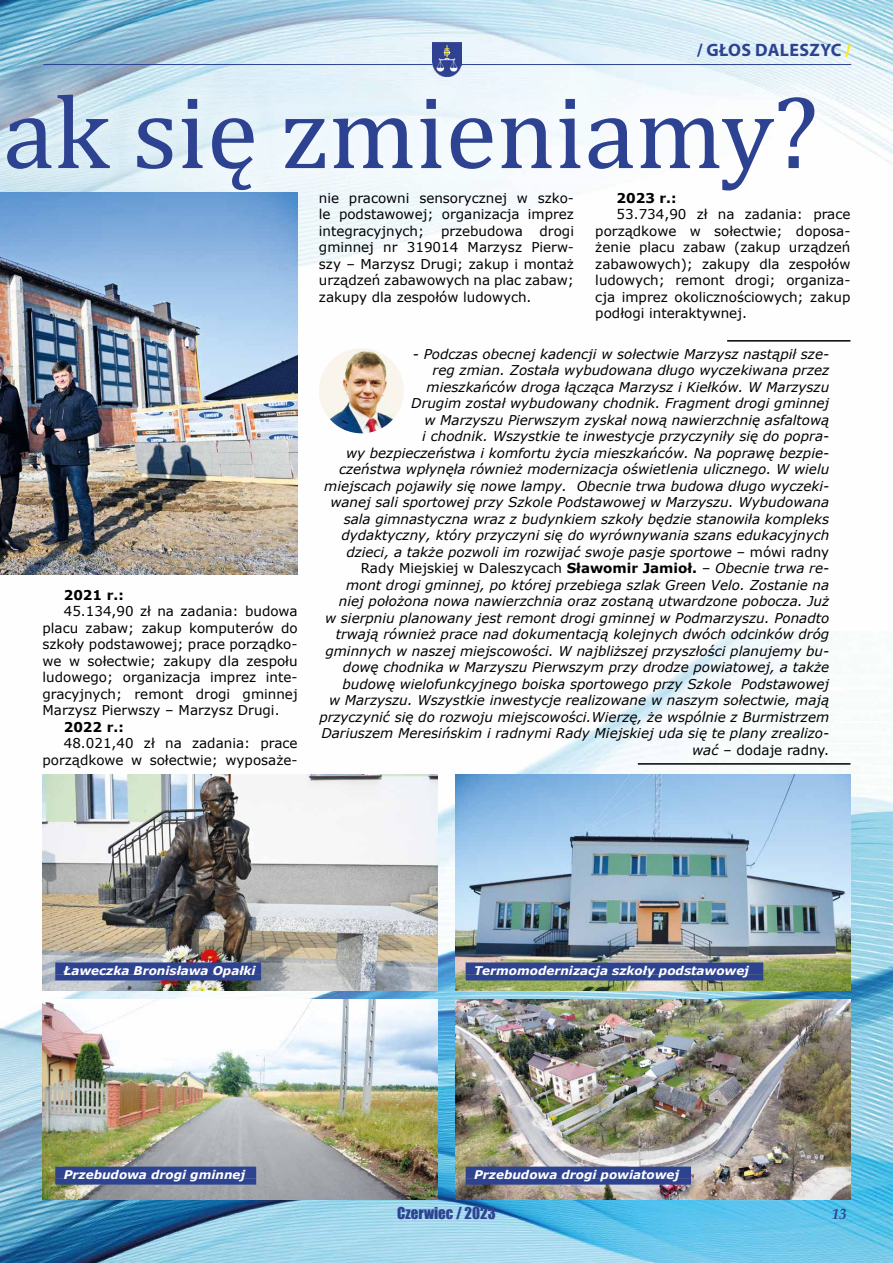
<style>
.page{position:relative;width:893px;height:1263px;background:#fff}
.page>*{position:absolute;margin:0;border:0;box-sizing:border-box;transform-origin:0 0}
.t1{font:105px "Cambria";color:#2d4391}
.t2{font:700 18px "Myriad Pro";letter-spacing:.02em;color:#2d4391}
.t3{font:15px "Impact";color:#2d4391}
.t4{font:italic 700 15px "Palatino Linotype";color:#2d4391}
.t5{font:italic 13.5px/16.5px "Verdana";color:#000;text-align:right}
.t6{font:13.5px/16.5px "Verdana";color:#000;text-align:justify}
.t7{font:700 13.5px "Verdana";color:#000}
.t8{font:italic 700 12px "Verdana";color:#fff}
.s1{color:#ffed00}
.s2{font-style:normal}
.s3{font-weight:700;font-style:normal}
</style>
<div class="page">
<img style="left:0;top:0;width:893px;height:1263px">
<div style="left:0;top:48px;width:848px;height:176px;background:#fff;opacity:.75"></div>
<hr style="left:43px;top:64px;width:808px;height:1px;background:#2d4391">
<img style="left:433px;top:43px;width:29px;height:34px">
<img style="left:0;top:192px;width:298px;height:382px">
<img style="left:43px;top:999px;width:395px;height:200px">
<img style="left:455px;top:999px;width:395px;height:200px">
<img style="left:43px;top:774px;width:395px;height:217px">
<img style="left:455px;top:774px;width:395px;height:217px">
<hr style="left:727px;top:340px;width:123px;height:2px;background:#000">
<hr style="left:638px;top:763px;width:212px;height:2px;background:#000">
<img style="left:319px;top:348px;width:85px;height:85px;border-radius:43px">
<div style="left:55px;top:962px;width:206px;height:12px;background:#2d4391"></div>
<div style="left:55px;top:974px;width:206px;height:6px;background:#2d4391"></div>
<div style="left:55px;top:1166px;width:201px;height:12px;background:#2d4391"></div>
<div style="left:55px;top:1178px;width:201px;height:6px;background:#2d4391"></div>
<div style="left:466px;top:962px;width:297px;height:12px;background:#2d4391"></div>
<div style="left:466px;top:974px;width:297px;height:6px;background:#2d4391"></div>
<div style="left:466px;top:1166px;width:225px;height:12px;background:#2d4391"></div>
<div style="left:466px;top:1178px;width:225px;height:6px;background:#2d4391"></div>
<h2 class="t2" style="left:697px;top:38px;width:156px">/ GŁOS DALESZYC <span class="s1">/</span></h2>
<h1 class="t1" style="left:3px;top:70px;width:817px">ak się zmieniamy?</h1>
<p class="t6" style="left:319px;top:189px;width:257px">nie pracowni sensorycznej w szko&shy;le podstawowej; organizacja imprez integracyjnych; przebudowa drogi gminnej nr 319014 Marzysz Pierw&shy;szy – Marzysz Drugi; zakup i montaż urządzeń zabawowych na plac zabaw; zakupy dla zespołów ludowych.</p>
<p class="t7" style="left:617px;top:188px;width:62px">2023 r.:</p>
<p class="t6" style="left:595px;top:206px;width:257px;text-indent:21px">53.734,90 zł na zadania: prace porządkowe w sołectwie; doposa&shy;żenie placu zabaw (zakup urządzeń zabawowych); zakupy dla zespołów ludowych; remont drogi; organiza&shy;cja imprez okolicznościowych; zakup podłogi interaktywnej.</p>
<p class="t5" style="left:319px;top:345px;width:511px">- Podczas obecnej kadencji w sołectwie Marzysz nastąpił sze-<br>reg zmian. Została wybudowana długo wyczekiwana przez<br>mieszkańców droga łącząca Marzysz i Kiełków. W Marzyszu<br>Drugim został wybudowany chodnik. Fragment drogi gminnej<br>w Marzyszu Pierwszym zyskał nową nawierzchnię asfaltową<br>i chodnik. Wszystkie te inwestycje przyczyniły się do popra-<br>wy bezpieczeństwa i komfortu życia mieszkańców. Na poprawę bezpie&shy;czeństwa wpłynęła również modernizacja oświetlenia ulicznego. W wielu miejscach pojawiły się nowe lampy. Obecnie trwa budowa długo wyczeki&shy;wanej sali sportowej przy Szkole Podstawowej w Marzyszu. Wybudowana sala gimnastyczna wraz z budynkiem szkoły będzie stanowiła kompleks dydaktyczny, który przyczyni się do wyrównywania szans edukacyjnych dzieci, a także pozwoli im rozwijać swoje pasje sportowe – <span class="s2">mówi radny Rady Miejskiej w Daleszycach</span> <span class="s3">Sławomir Jamioł.</span> – Obecnie trwa re-<br>mont drogi gminnej, po której przebiega szlak Green Velo. Zostanie na niej położona nowa nawierzchnia oraz zostaną utwardzone pobocza. Już<br>w sierpniu planowany jest remont drogi gminnej w Podmarzyszu. Ponadto trwają również prace nad dokumentacją kolejnych dwóch odcinków dróg gminnych w naszej miejscowości. W najbliższej przyszłości planujemy bu&shy;dowę chodnika w Marzyszu Pierwszym przy drodze powiatowej, a także budowę wielofunkcyjnego boiska sportowego przy Szkole Podstawowej<br>w Marzyszu. Wszystkie inwestycje realizowane w naszym sołectwie, mają przyczynić się do rozwoju miejscowości.Wierzę, że wspólnie z Burmistrzem Dariuszem Meresińskim i radnymi Rady Miejskiej uda się te plany zrealizo&shy;wać – <span class="s2">dodaje radny.</span></p>
<p class="t7" style="left:64px;top:585px;width:62px">2021 r.:</p>
<p class="t6" style="left:43px;top:603px;width:257px;text-indent:21px">45.134,90 zł na zadania: budowa placu zabaw; zakup komputerów do szkoły podstawowej; prace porządko&shy;we w sołectwie; zakupy dla zespołu ludowego; organizacja imprez inte&shy;gracyjnych; remont drogi gminnej Marzysz Pierwszy – Marzysz Drugi.</p>
<p class="t7" style="left:64px;top:717px;width:62px">2022 r.:</p>
<p class="t6" style="left:43px;top:735px;width:257px;text-align:right">48.021,40 zł na zadania: prace porządkowe w sołectwie; wyposaże-</p>
<p class="t8" style="left:64px;top:962px;width:193px">Ławeczka Bronisława Opałki</p>
<p class="t8" style="left:64px;top:1166px;width:183px">Przebudowa drogi gminnej</p>
<p class="t8" style="left:474px;top:962px;width:276px">Termomodernizacja szkoły podstawowej</p>
<p class="t8" style="left:474px;top:1166px;width:207px">Przebudowa drogi powiatowej</p>
<p class="t3" style="left:397px;top:1202px;width:100px">CZERWIEC / 2023</p>
<p class="t4" style="left:832px;top:1202px;width:16px">13</p>
</div>
